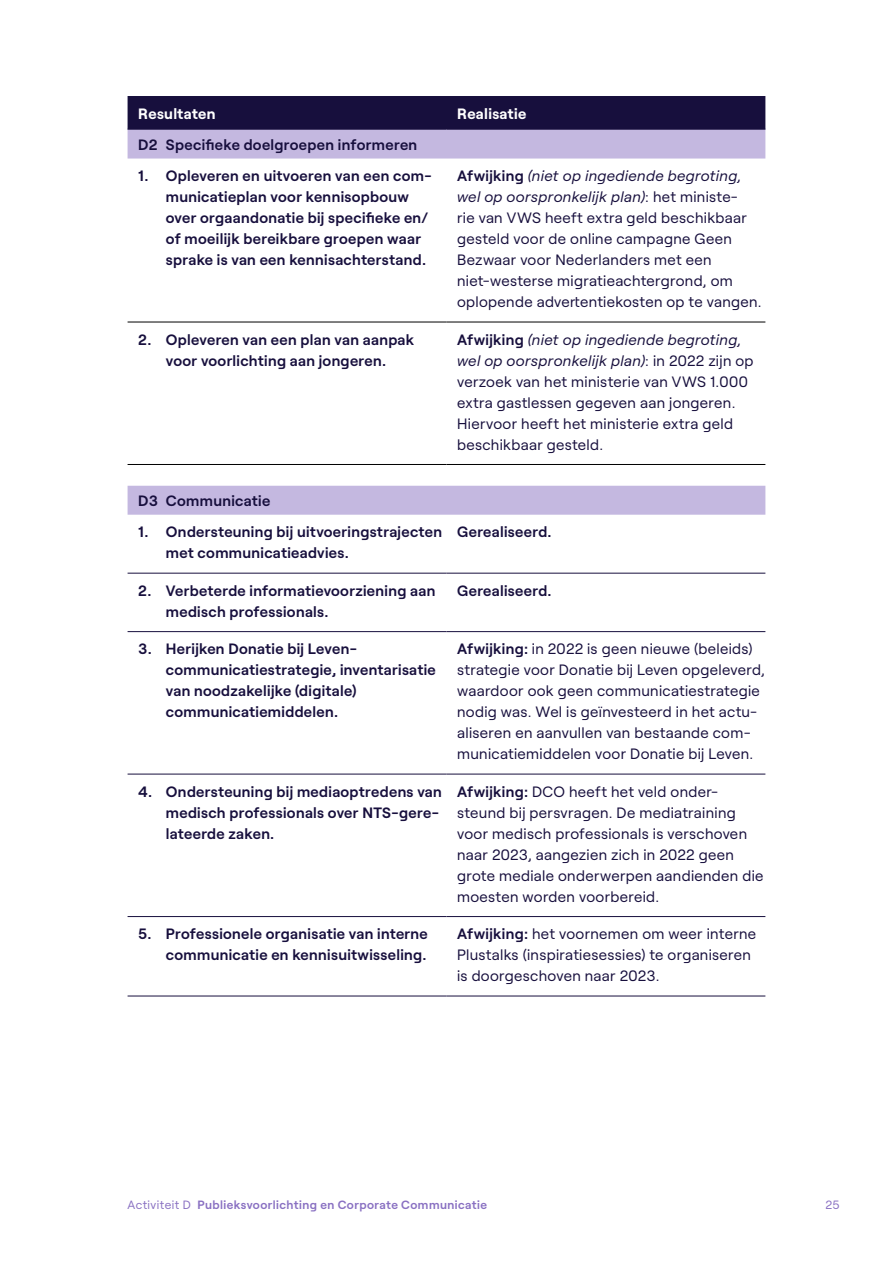
<style>
.page{position:relative;width:893px;height:1263px;background:#fff}
.page>*{position:absolute;margin:0;border:0;box-sizing:border-box;transform-origin:0 0}
.t1{font:15px/21px "Roobert";letter-spacing:.02em;color:#170f3d}
.t2{font:600 15px/21px "Roobert";letter-spacing:.02em;color:#170f3d}
.t3{font:700 15px "Roobert";letter-spacing:.02em;color:#fff}
.t4{font:600 12px "Roobert";letter-spacing:.04em;color:#8970c2}
.t5{font:12px "Roobert";color:#8970c2}
.s1{font-weight:600}
.s2{font-style:italic}
.s3{font-weight:400}
</style>
<div class="page">
<div style="left:128px;top:96px;width:637px;height:33px;background:#170f3d"></div>
<svg style="left:128px;top:130px;width:637px;height:385px"></svg>
<hr style="left:128px;top:322px;width:318px;height:1px;background:#000">
<hr style="left:446px;top:322px;width:319px;height:1px;background:#000">
<hr style="left:446px;top:129px;width:319px;height:1px;background:#170f3d">
<hr style="left:128px;top:573px;width:318px;height:1px;background:#170f3d">
<hr style="left:446px;top:573px;width:319px;height:1px;background:#170f3d">
<hr style="left:128px;top:631px;width:318px;height:1px;background:#170f3d">
<hr style="left:446px;top:631px;width:319px;height:1px;background:#170f3d">
<hr style="left:128px;top:774px;width:318px;height:1px;background:#170f3d">
<hr style="left:446px;top:774px;width:319px;height:1px;background:#170f3d">
<hr style="left:128px;top:916px;width:318px;height:1px;background:#170f3d">
<hr style="left:446px;top:916px;width:319px;height:1px;background:#170f3d">
<hr style="left:128px;top:464px;width:318px;height:1px;background:#000">
<hr style="left:446px;top:464px;width:319px;height:1px;background:#000">
<hr style="left:128px;top:996px;width:318px;height:1px;background:#170f3d">
<hr style="left:446px;top:996px;width:319px;height:1px;background:#170f3d">
<hr style="left:128px;top:129px;width:318px;height:1px;background:#170f3d">
<p class="t3" style="left:138px;top:102px;width:79px">Resultaten</p>
<p class="t3" style="left:457px;top:102px;width:71px">Realisatie</p>
<p class="t2" style="left:138px;top:133px;width:281px">D2 Specifieke doelgroepen informeren</p>
<p class="t2" style="left:166px;top:164px;width:267px;text-indent:-28px">1. Opleveren en uitvoeren van een com&shy;municatieplan voor kennisopbouw over orgaandonatie bij specifieke en/ of moeilijk bereikbare groepen waar sprake is van een kennisachterstand.</p>
<p class="t1" style="left:457px;top:164px;width:306px"><span class="s1">Afwijking</span> <span class="s2">(niet op ingediende begroting, wel op oorspronkelijk plan)</span>: het ministe-<br>rie van VWS heeft extra geld beschikbaar gesteld voor de online campagne Geen Bezwaar voor Nederlanders met een niet-westerse migratieachtergrond, om oplopende advertentiekosten op te vangen.</p>
<p class="t2" style="left:138px;top:327px;width:277px;text-align:center">2. Opleveren van een plan van aanpak voor voorlichting aan jongeren.</p>
<p class="t1" style="left:457px;top:328px;width:298px"><span class="s1">Afwijking</span> <span class="s2">(niet op ingediende begroting, wel op oorspronkelijk plan)</span>: in 2022 zijn op verzoek van het ministerie van VWS 1.000 extra gastlessen gegeven aan jongeren.<br>Hiervoor heeft het ministerie extra geld beschikbaar gesteld.</p>
<p class="t2" style="left:138px;top:489px;width:134px">D3 Communicatie</p>
<p class="t2" style="left:166px;top:520px;width:278px;text-indent:-28px">1. Ondersteuning bij uitvoeringstrajecten met communicatieadvies.</p>
<p class="t2" style="left:457px;top:520px;width:96px">Gerealiseerd.</p>
<p class="t2" style="left:166px;top:579px;width:271px;text-indent:-28px">2. Verbeterde informatievoorziening aan medisch professionals.</p>
<p class="t2" style="left:457px;top:579px;width:96px">Gerealiseerd.</p>
<p class="t2" style="left:166px;top:637px;width:271px;text-indent:-28px">3. Herijken Donatie bij Leven-- communicatiestrategie, inventarisatie van noodzakelijke (digitale) communicatiemiddelen.</p>
<p class="t1" style="left:457px;top:637px;width:309px"><span class="s1">Afwijking:</span> in 2022 is geen nieuwe (beleids) strategie voor Donatie bij Leven opgeleverd, waardoor ook geen communicatiestrategie nodig was. Wel is geïnvesteerd in het actu&shy;aliseren en aanvullen van bestaande com&shy;municatiemiddelen voor Donatie bij Leven.</p>
<p class="t2" style="left:166px;top:780px;width:278px;text-indent:-28px">4. Ondersteuning bij mediaoptredens van medisch professionals over NTS-gere&shy;lateerde zaken.</p>
<p class="t1" style="left:457px;top:780px;width:308px"><span class="s1">Afwijking:</span> DCO heeft het veld onder&shy;steund bij persvragen. De mediatraining voor medisch professionals is verschoven naar 2023, aangezien zich in 2022 geen grote mediale onderwerpen aandienden die moesten worden voorbereid.</p>
<p class="t2" style="left:138px;top:922px;width:291px;text-align:right">5. Professionele organisatie van interne communicatie en kennisuitwisseling.</p>
<p class="t1" style="left:457px;top:922px;width:301px"><span class="s1">Afwijking:</span> het voornemen om weer interne<br>Plustalks (inspiratiesessies) te organiseren is doorgeschoven naar 2023.</p>
<p class="t4" style="left:128px;top:1195px;width:361px"><span class="s3">Activiteit D</span> Publieksvoorlichting en Corporate Communicatie</p>
<p class="t5" style="left:826px;top:1195px;width:16px">25</p>
</div>
